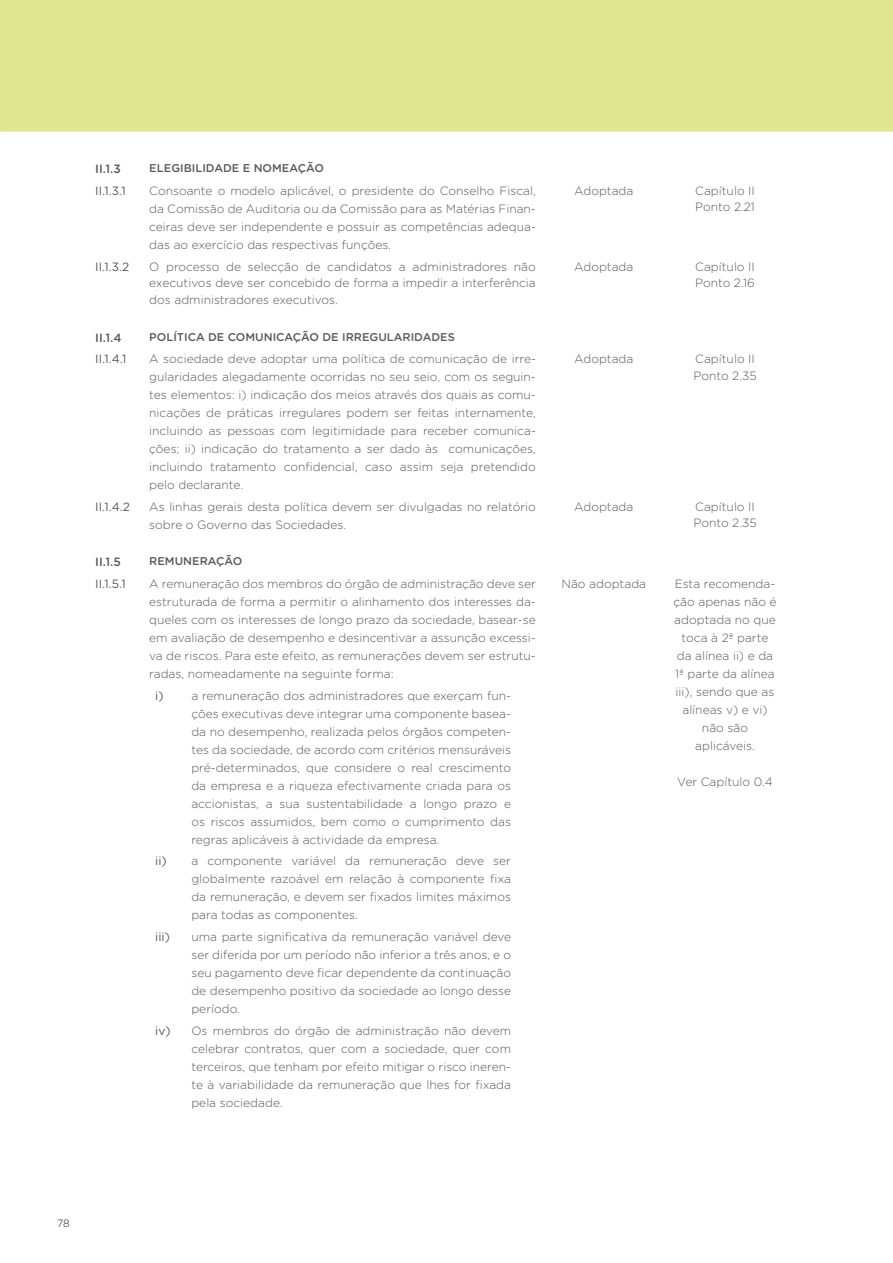
<style>
.page{position:relative;width:893px;height:1263px;background:#fff}
.page>*{position:absolute;margin:0;border:0;box-sizing:border-box;transform-origin:0 0}
.t1{font:300 12px/18px "Gotham Rounded";color:#57585a;text-align:justify}
.t2{font:12px "Gotham Rounded";color:#57585a}
.t3{font:500 12px "Gotham Rounded";color:#57585a}
.t4{font:500 11.25px "Gotham Rounded";color:#57585a}
.t5{font:300 10.5px "Gotham Rounded";color:#231f20}
.s1{font-weight:400}
</style>
<div class="page">
<div style="left:0;top:0;width:893px;height:132px;background:#dee790"></div>
<p class="t3" style="left:95px;top:160px;width:27px">II.1.3</p>
<p class="t4" style="left:149px;top:160px;width:176px">ELEGIBILIDADE E NOMEAÇÃO</p>
<p class="t2" style="left:95px;top:182px;width:32px">II.1.3.1</p>
<p class="t1" style="left:149px;top:181px;width:388px">Consoante o modelo aplicável, o presidente do Conselho Fiscal, da Comissão de Auditoria ou da Comissão para as Matérias Finan&shy;ceiras deve ser independente e possuir as competências adequa&shy;das ao exercício das respectivas funções.</p>
<p class="t1" style="left:574px;top:181px;width:61px">Adoptada</p>
<p class="t1" style="left:695px;top:182px;width:61px;line-height:16.5px">Capítulo II<br>Ponto 2.21</p>
<p class="t2" style="left:95px;top:258px;width:36px">II.1.3.2</p>
<p class="t1" style="left:149px;top:257px;width:388px;line-height:16.5px">O processo de selecção de candidatos a administradores não executivos deve ser concebido de forma a impedir a interferência dos administradores executivos.</p>
<p class="t1" style="left:574px;top:257px;width:61px">Adoptada</p>
<p class="t1" style="left:695px;top:257px;width:61px;line-height:16.5px">Capítulo II<br>Ponto 2.16</p>
<p class="t3" style="left:95px;top:329px;width:28px">II.1.4</p>
<p class="t4" style="left:149px;top:329px;width:307px">POLÍTICA DE COMUNICAÇÃO DE IRREGULARIDADES</p>
<p class="t2" style="left:95px;top:351px;width:33px">II.1.4.1</p>
<p class="t1" style="left:149px;top:349px;width:388px">A sociedade deve adoptar uma política de comunicação de irre&shy;gularidades alegadamente ocorridas no seu seio, com os seguin&shy;tes elementos: i) indicação dos meios através dos quais as comu&shy;nicações de práticas irregulares podem ser feitas internamente, incluindo as pessoas com legitimidade para receber comunica&shy;ções; ii) indicação do tratamento a ser dado às comunicações, incluindo tratamento confidencial, caso assim seja pretendido pelo declarante.</p>
<p class="t1" style="left:574px;top:349px;width:61px">Adoptada</p>
<p class="t1" style="left:693px;top:350px;width:65px;line-height:16.5px">Capítulo II<br>Ponto 2.35</p>
<p class="t2" style="left:95px;top:498px;width:36px">II.1.4.2</p>
<p class="t1" style="left:149px;top:497px;width:388px">As linhas gerais desta política devem ser divulgadas no relatório sobre o Governo das Sociedades.</p>
<p class="t1" style="left:574px;top:497px;width:61px">Adoptada</p>
<p class="t1" style="left:693px;top:498px;width:65px;line-height:16.5px">Capítulo II<br>Ponto 2.35</p>
<p class="t3" style="left:95px;top:553px;width:27px">II.1.5</p>
<p class="t4" style="left:149px;top:553px;width:95px">REMUNERAÇÃO</p>
<p class="t2" style="left:95px;top:576px;width:32px">II.1.5.1</p>
<p class="t1" style="left:149px;top:574px;width:388px">A remuneração dos membros do órgão de administração deve ser estruturada de forma a permitir o alinhamento dos interesses da&shy;queles com os interesses de longo prazo da sociedade, basear-se em avaliação de desempenho e desincentivar a assunção excessi&shy;va de riscos. Para este efeito, as remunerações devem ser estrutu&shy;radas, nomeadamente na seguinte forma:</p>
<p class="t1" style="left:191px;top:686px;width:321px;text-indent:-36px"><span class="s1">i)</span> a remuneração dos administradores que exerçam fun&shy;ções executivas deve integrar uma componente basea&shy;da no desempenho, realizada pelos órgãos competen&shy;tes da sociedade, de acordo com critérios mensuráveis pré-determinados, que considere o real crescimento da empresa e a riqueza efectivamente criada para os accionistas, a sua sustentabilidade a longo prazo e os riscos assumidos, bem como o cumprimento das regras aplicáveis à actividade da empresa.</p>
<p class="t1" style="left:191px;top:852px;width:321px;text-indent:-36px"><span class="s1">ii)</span> a componente variável da remuneração deve ser globalmente razoável em relação à componente fixa da remuneração, e devem ser fixados limites máximos para todas as componentes.</p>
<p class="t2" style="left:155px;top:928px;width:16px">iii)</p>
<p class="t1" style="left:191px;top:927px;width:321px">uma parte significativa da remuneração variável deve ser diferida por um período não inferior a três anos, e o seu pagamento deve ficar dependente da continuação de desempenho positivo da sociedade ao longo desse período.</p>
<p class="t1" style="left:191px;top:1021px;width:321px;text-indent:-36px"><span class="s1">iv)</span> Os membros do órgão de administração não devem celebrar contratos, quer com a sociedade, quer com terceiros, que tenham por efeito mitigar o risco ineren&shy;te à variabilidade da remuneração que lhes for fixada pela sociedade.</p>
<p class="t1" style="left:562px;top:574px;width:86px">Não adoptada</p>
<p class="t1" style="left:673px;top:574px;width:105px;text-align:center">Esta recomenda&shy;ção apenas não é adoptada no que toca à 2ª parte da alínea ii) e da<br>1ª parte da alínea iii), sendo que as alíneas v) e vi) não são aplicáveis.</p>
<p class="t1" style="left:677px;top:772px;width:97px">Ver Capítulo 0.4</p>
<p class="t5" style="left:57px;top:1216px;width:14px">78</p>
</div>
